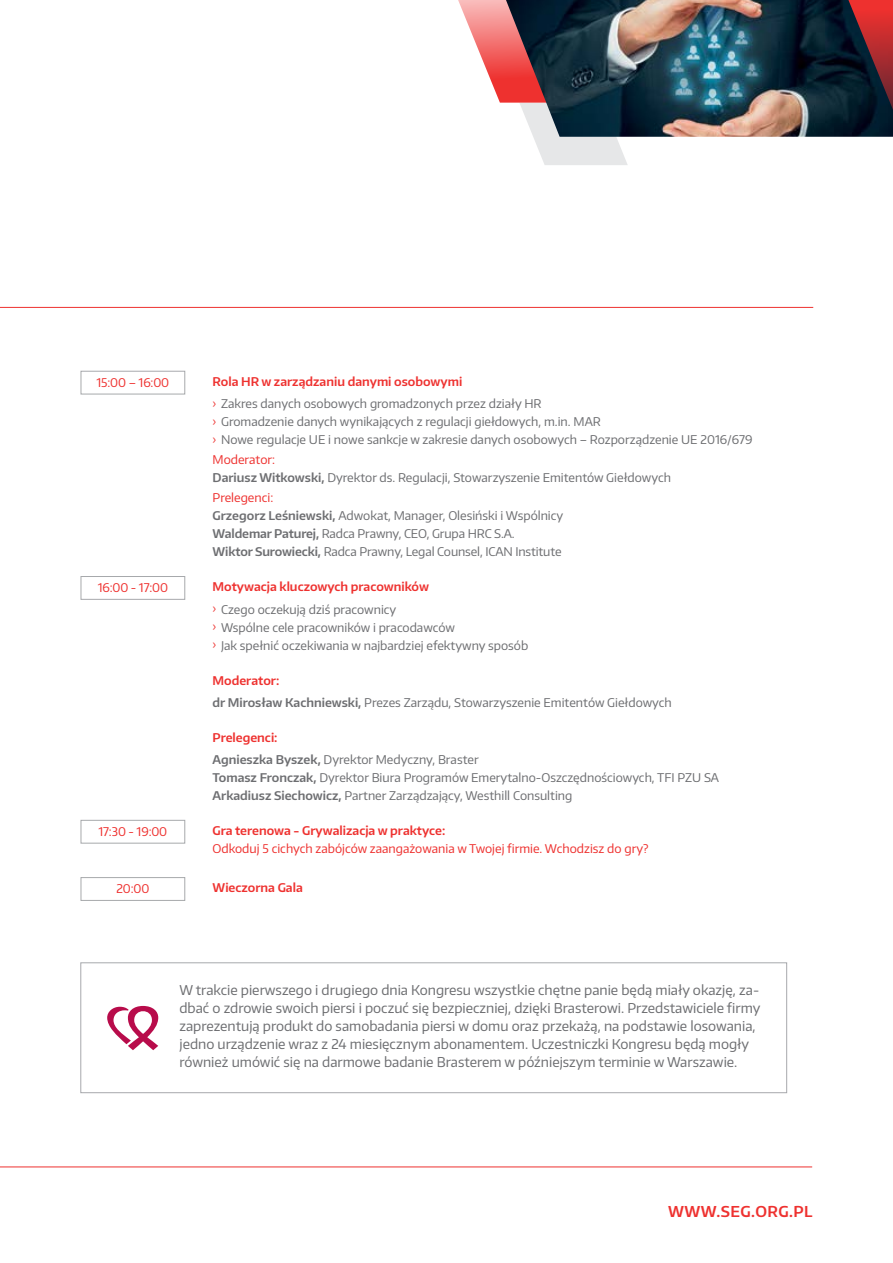
<style>
.page{position:relative;width:893px;height:1263px;background:#fff}
.page>*{position:absolute;margin:0;border:0;box-sizing:border-box;transform-origin:0 0}
.t1{font:600 15px "Encode Sans";color:#ee312f}
.t2{font:13.5px/18px "Encode Sans";color:#6d6e71}
.t3{font:12px/18px "Encode Sans";color:#6d6e71}
.t4{font:600 12px/22.2px "Encode Sans";color:#ee312f}
.t5{font:12px "Encode Sans";color:#ee312f}
.s1{font-weight:600;color:#ee312f}
.s2{font-size:10.5px;color:#ee312f}
.s3{color:#ee312f}
.s4{font-weight:600}
.s5{font-weight:400;font-size:10.5px}
.s6{font-weight:400;color:#6d6e71}
</style>
<div class="page">
<svg style="left:458px;top:0;width:170px;height:165px"></svg>
<hr style="left:0;top:1166px;width:812px;height:1px;background:#ee312f">
<img style="left:501px;top:0;width:335px;height:137px">
<svg style="left:836px;top:0;width:57px;height:137px;background:#3f1f2b"></svg>
<div style="left:81px;top:371px;width:104px;height:23px;border:1px solid #a7a9ac"></div>
<div style="left:81px;top:576px;width:104px;height:23px;border:1px solid #a7a9ac"></div>
<div style="left:81px;top:820px;width:104px;height:23px;border:1px solid #a7a9ac"></div>
<div style="left:81px;top:877px;width:104px;height:23px;border:1px solid #a7a9ac"></div>
<hr style="left:0;top:307px;width:813px;height:1px;background:#ee312f">
<div style="left:81px;top:962px;width:706px;height:131px;border:1px solid #a7a9ac"></div>
<svg style="left:107px;top:1006px;width:51px;height:44px"></svg>
<p class="t5" style="left:97px;top:374px;width:74px">15:00 – 16:00</p>
<p class="t3" style="left:213px;top:370px;width:330px;line-height:22.2px"><span class="s1">Rola HR w zarządzaniu danymi osobowymi<br></span><span class="s2">›</span> Zakres danych osobowych gromadzonych przez działy HR</p>
<p class="t3" style="left:213px;top:412px;width:541px"><span class="s2">›</span> Gromadzenie danych wynikających z regulacji giełdowych, m.in. MAR<br><span class="s2">›</span> Nowe regulacje UE i nowe sankcje w zakresie danych osobowych – Rozporządzenie UE 2016/679</p>
<p class="t3" style="left:213px;top:450px;width:460px"><span class="s3">Moderator:<br></span><span class="s4">Dariusz Witkowski,</span> Dyrektor ds. Regulacji, Stowarzyszenie Emitentów Giełdowych</p>
<p class="t3" style="left:213px;top:488px;width:352px"><span class="s3">Prelegenci:<br></span><span class="s4">Grzegorz Leśniewski,</span> Adwokat, Manager, Olesiński i Wspólnicy <span class="s4">Waldemar Paturej,</span> Radca Prawny, CEO, Grupa HRC S.A.<br><span class="s4">Wiktor Surowiecki,</span> Radca Prawny, Legal Counsel, ICAN Institute</p>
<p class="t5" style="left:98px;top:580px;width:72px">16:00 - 17:00</p>
<p class="t4" style="left:213px;top:575px;width:218px">Motywacja kluczowych pracowników <span class="s5">›</span> <span class="s6">Czego oczekują dziś pracownicy</span></p>
<p class="t3" style="left:213px;top:618px;width:317px"><span class="s2">›</span> Wspólne cele pracowników i pracodawców<br><span class="s2">›</span> Jak spełnić oczekiwania w najbardziej efektywny sposób</p>
<p class="t3" style="left:213px;top:668px;width:461px;line-height:22.2px"><span class="s1">Moderator:<br></span><span class="s4">dr Mirosław Kachniewski,</span> Prezes Zarządu, Stowarzyszenie Emitentów Giełdowych</p>
<p class="t3" style="left:213px;top:726px;width:268px;line-height:22.2px"><span class="s1">Prelegenci:<br></span><span class="s4">Agnieszka Byszek,</span> Dyrektor Medyczny, Braster</p>
<p class="t3" style="left:213px;top:768px;width:508px"><span class="s4">Tomasz Fronczak,</span> Dyrektor Biura Programów Emerytalno-Oszczędnościowych, TFI PZU SA<br><span class="s4">Arkadiusz Siechowicz,</span> Partner Zarządzający, Westhill Consulting</p>
<p class="t5" style="left:98px;top:823px;width:70px">17:30 - 19:00</p>
<p class="t4" style="left:213px;top:819px;width:234px">Gra terenowa - Grywalizacja w praktyce:</p>
<p class="t5" style="left:213px;top:841px;width:437px">Odkoduj 5 cichych zabójców zaangażowania w Twojej firmie. Wchodzisz do gry?</p>
<p class="t5" style="left:116px;top:881px;width:34px">20:00</p>
<p class="t4" style="left:213px;top:876px;width:92px">Wieczorna Gala</p>
<p class="t2" style="left:179px;top:981px;width:582px">W trakcie pierwszego i drugiego dnia Kongresu wszystkie chętne panie będą miały okazję, za&shy;dbać o zdrowie swoich piersi i poczuć się bezpieczniej, dzięki Brasterowi. Przedstawiciele firmy zaprezentują produkt do samobadania piersi w domu oraz przekażą, na podstawie losowania, jedno urządzenie wraz z 24 miesięcznym abonamentem. Uczestniczki Kongresu będą mogły również umówić się na darmowe badanie Brasterem w późniejszym terminie w Warszawie.</p>
<p class="t1" style="left:668px;top:1201px;width:18px">www</p>
<p class="t1" style="left:716px;top:1201px;width:15px">.seg</p>
<p class="t1" style="left:751px;top:1201px;width:16px">.org</p>
<p class="t1" style="left:789px;top:1201px;width:15px">.pl</p>
</div>
